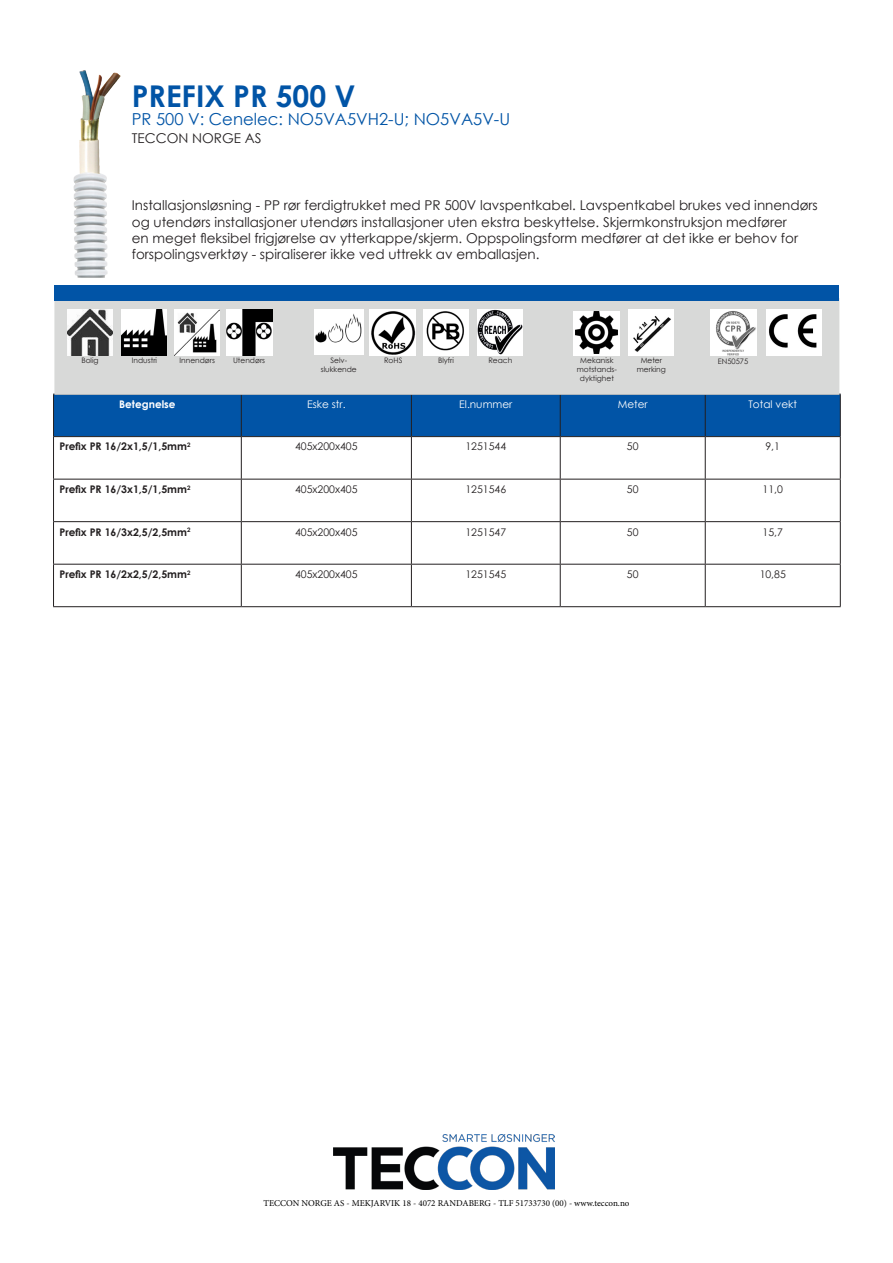
<style>
.page{position:relative;width:893px;height:1263px;background:#fff}
.page>*{position:absolute;margin:0;border:0;box-sizing:border-box;transform-origin:0 0}
.t1{font:700 30px "Century Gothic";color:#0154a6}
.t2{font:16.5px "Century Gothic";color:#0154a6}
.t3{font:13.5px/16.2px "Century Gothic";color:#231f20}
.t4{font:10.5px "Century Gothic";color:#231f20}
.t5{font:700 10.5px "Century Gothic";color:#231f20}
.t6{font:10.5px "Century Gothic";color:#fff}
.t7{font:700 10.5px "Century Gothic";color:#fff}
.t8{font:9px "Minion Pro";color:#000001}
.t9{font:7.5px "Century Gothic";color:#231f20}
</style>
<div class="page">
<div style="left:54px;top:395px;width:786px;height:41px;background:#0154a6"></div>
<svg style="left:54px;top:437px;width:786px;height:127px"></svg>
<hr style="left:53px;top:394px;width:1px;height:42px;background:#231f20">
<hr style="left:241px;top:394px;width:1px;height:42px;background:#231f20">
<hr style="left:411px;top:394px;width:1px;height:42px;background:#231f20">
<hr style="left:560px;top:394px;width:1px;height:42px;background:#231f20">
<hr style="left:705px;top:394px;width:136px;height:1px;background:#231f20">
<hr style="left:705px;top:394px;width:1px;height:42px;background:#231f20">
<hr style="left:840px;top:394px;width:1px;height:42px;background:#231f20">
<hr style="left:53px;top:436px;width:188px;height:1px;background:#231f20">
<hr style="left:53px;top:437px;width:1px;height:42px;background:#231f20">
<hr style="left:241px;top:436px;width:170px;height:1px;background:#231f20">
<hr style="left:241px;top:437px;width:1px;height:42px;background:#231f20">
<hr style="left:411px;top:436px;width:149px;height:1px;background:#231f20">
<hr style="left:411px;top:437px;width:1px;height:42px;background:#231f20">
<hr style="left:560px;top:436px;width:145px;height:1px;background:#231f20">
<hr style="left:560px;top:437px;width:1px;height:42px;background:#231f20">
<hr style="left:705px;top:436px;width:136px;height:1px;background:#231f20">
<hr style="left:705px;top:437px;width:1px;height:42px;background:#231f20">
<hr style="left:840px;top:437px;width:1px;height:42px;background:#231f20">
<hr style="left:53px;top:479px;width:188px;height:1px;background:#231f20">
<hr style="left:53px;top:479px;width:1px;height:42px;background:#231f20">
<hr style="left:241px;top:479px;width:170px;height:1px;background:#231f20">
<hr style="left:241px;top:479px;width:1px;height:42px;background:#231f20">
<hr style="left:411px;top:479px;width:149px;height:1px;background:#231f20">
<hr style="left:411px;top:479px;width:1px;height:42px;background:#231f20">
<hr style="left:560px;top:479px;width:145px;height:1px;background:#231f20">
<hr style="left:560px;top:479px;width:1px;height:42px;background:#231f20">
<hr style="left:705px;top:479px;width:136px;height:1px;background:#231f20">
<hr style="left:705px;top:479px;width:1px;height:42px;background:#231f20">
<hr style="left:840px;top:479px;width:1px;height:42px;background:#231f20">
<hr style="left:53px;top:521px;width:188px;height:1px;background:#231f20">
<hr style="left:53px;top:522px;width:1px;height:42px;background:#231f20">
<hr style="left:241px;top:521px;width:170px;height:1px;background:#231f20">
<hr style="left:241px;top:522px;width:1px;height:42px;background:#231f20">
<hr style="left:411px;top:521px;width:149px;height:1px;background:#231f20">
<hr style="left:411px;top:522px;width:1px;height:42px;background:#231f20">
<hr style="left:560px;top:521px;width:145px;height:1px;background:#231f20">
<hr style="left:560px;top:522px;width:1px;height:42px;background:#231f20">
<hr style="left:705px;top:521px;width:136px;height:1px;background:#231f20">
<hr style="left:705px;top:522px;width:1px;height:42px;background:#231f20">
<hr style="left:840px;top:522px;width:1px;height:42px;background:#231f20">
<hr style="left:53px;top:564px;width:188px;height:1px;background:#231f20">
<hr style="left:53px;top:564px;width:1px;height:42px;background:#231f20">
<hr style="left:241px;top:564px;width:170px;height:1px;background:#231f20">
<hr style="left:241px;top:564px;width:1px;height:42px;background:#231f20">
<hr style="left:411px;top:564px;width:149px;height:1px;background:#231f20">
<hr style="left:411px;top:564px;width:1px;height:42px;background:#231f20">
<hr style="left:560px;top:564px;width:145px;height:1px;background:#231f20">
<hr style="left:560px;top:564px;width:1px;height:42px;background:#231f20">
<hr style="left:705px;top:564px;width:136px;height:1px;background:#231f20">
<hr style="left:705px;top:564px;width:1px;height:42px;background:#231f20">
<hr style="left:840px;top:564px;width:1px;height:42px;background:#231f20">
<hr style="left:53px;top:606px;width:188px;height:1px;background:#231f20">
<hr style="left:241px;top:606px;width:170px;height:1px;background:#231f20">
<hr style="left:411px;top:606px;width:149px;height:1px;background:#231f20">
<hr style="left:560px;top:606px;width:145px;height:1px;background:#231f20">
<hr style="left:705px;top:606px;width:136px;height:1px;background:#231f20">
<div style="left:54px;top:298px;width:785px;height:97px;background:#d8d9d8;border:2px solid #d8d9d8"></div>
<img style="left:67px;top:310px;width:46px;height:45px">
<img style="left:121px;top:310px;width:46px;height:45px">
<img style="left:227px;top:310px;width:45px;height:45px">
<img style="left:369px;top:310px;width:47px;height:46px">
<img style="left:423px;top:310px;width:46px;height:45px">
<img style="left:628px;top:310px;width:46px;height:45px">
<img style="left:477px;top:310px;width:45px;height:46px">
<img style="left:766px;top:310px;width:55px;height:45px">
<div style="left:54px;top:285px;width:785px;height:16px;background:#0154a6"></div>
<img style="left:314px;top:310px;width:49px;height:45px">
<img style="left:710px;top:310px;width:46px;height:45px">
<img style="left:174px;top:310px;width:46px;height:45px">
<div style="left:573px;top:312px;width:47px;height:44px;background:#fff"></div>
<img style="left:576px;top:312px;width:42px;height:42px">
<img style="left:334px;top:1135px;width:221px;height:54px">
<img style="left:73px;top:72px;width:35px;height:206px">
<p class="t1" style="left:132px;top:73px;width:225px">PREFIX PR 500 V</p>
<p class="t3" style="left:132px;top:130px;width:131px">TECCON NORGE AS</p>
<p class="t2" style="left:132px;top:108px;width:380px">PR 500 V: Cenelec: NO5VA5VH2-U; NO5VA5V-U</p>
<p class="t3" style="left:132px;top:197px;width:687px">Installasjonsløsning - PP rør ferdigtrukket med PR 500V lavspentkabel. Lavspentkabel brukes ved innendørs og utendørs installasjoner utendørs installasjoner uten ekstra beskyttelse. Skjermkonstruksjon medfører<br>en meget fleksibel frigjørelse av ytterkappe/skjerm. Oppspolingsform medfører at det ikke er behov for forspolingsverktøy - spiraliserer ikke ved uttrekk av emballasjen.</p>
<p class="t9" style="left:81px;top:355px;width:19px">Bolig</p>
<p class="t9" style="left:132px;top:355px;width:27px">Industri</p>
<p class="t9" style="left:233px;top:355px;width:34px">Utendørs</p>
<p class="t9" style="left:330px;top:355px;width:18px">Selv-</p>
<p class="t9" style="left:321px;top:364px;width:37px">slukkende</p>
<p class="t9" style="left:384px;top:355px;width:20px">RoHS</p>
<p class="t9" style="left:438px;top:355px;width:17px">Blyfri</p>
<p class="t9" style="left:488px;top:355px;width:25px">Reach</p>
<p class="t9" style="left:580px;top:355px;width:35px">Mekanisk</p>
<p class="t9" style="left:577px;top:364px;width:42px">motstands-</p>
<p class="t9" style="left:580px;top:373px;width:36px">dyktighet</p>
<p class="t9" style="left:179px;top:355px;width:37px">Innendørs</p>
<p class="t9" style="left:718px;top:356px;width:32px">EN50575</p>
<p class="t9" style="left:641px;top:355px;width:23px">Meter</p>
<p class="t9" style="left:637px;top:364px;width:31px">merking</p>
<p class="t7" style="left:119px;top:396px;width:58px">Betegnelse</p>
<p class="t6" style="left:307px;top:397px;width:40px">Eske str.</p>
<p class="t6" style="left:459px;top:397px;width:55px">El.nummer</p>
<p class="t6" style="left:618px;top:397px;width:32px">Meter</p>
<p class="t6" style="left:748px;top:397px;width:50px">Total vekt</p>
<p class="t5" style="left:60px;top:439px;width:132px">Prefix PR 16/2x1,5/1,5mm<sup>2</sup></p>
<p class="t4" style="left:295px;top:439px;width:64px">405x200x405</p>
<p class="t4" style="left:465px;top:439px;width:42px">1251544</p>
<p class="t4" style="left:627px;top:439px;width:13px">50</p>
<p class="t4" style="left:765px;top:439px;width:16px">9,1</p>
<p class="t5" style="left:60px;top:481px;width:132px">Prefix PR 16/3x1,5/1,5mm<sup>2</sup></p>
<p class="t4" style="left:295px;top:482px;width:64px">405x200x405</p>
<p class="t4" style="left:465px;top:482px;width:42px">1251546</p>
<p class="t4" style="left:627px;top:482px;width:13px">50</p>
<p class="t4" style="left:763px;top:482px;width:22px">11,0</p>
<p class="t5" style="left:60px;top:524px;width:132px">Prefix PR 16/3x2,5/2,5mm<sup>2</sup></p>
<p class="t4" style="left:295px;top:524px;width:64px">405x200x405</p>
<p class="t4" style="left:465px;top:524px;width:42px">1251547</p>
<p class="t4" style="left:627px;top:524px;width:13px">50</p>
<p class="t4" style="left:763px;top:524px;width:22px">15,7</p>
<p class="t5" style="left:60px;top:566px;width:132px">Prefix PR 16/2x2,5/2,5mm<sup>2</sup></p>
<p class="t4" style="left:295px;top:567px;width:64px">405x200x405</p>
<p class="t4" style="left:465px;top:567px;width:42px">1251545</p>
<p class="t4" style="left:627px;top:567px;width:13px">50</p>
<p class="t4" style="left:760px;top:567px;width:28px">10,85</p>
<p class="t8" style="left:263px;top:1197px;width:368px">TECCON NORGE AS - MEKJARVIK 18 - 4072 RANDABERG - TLF 51733730 (00) - www.teccon.no</p>
</div>
